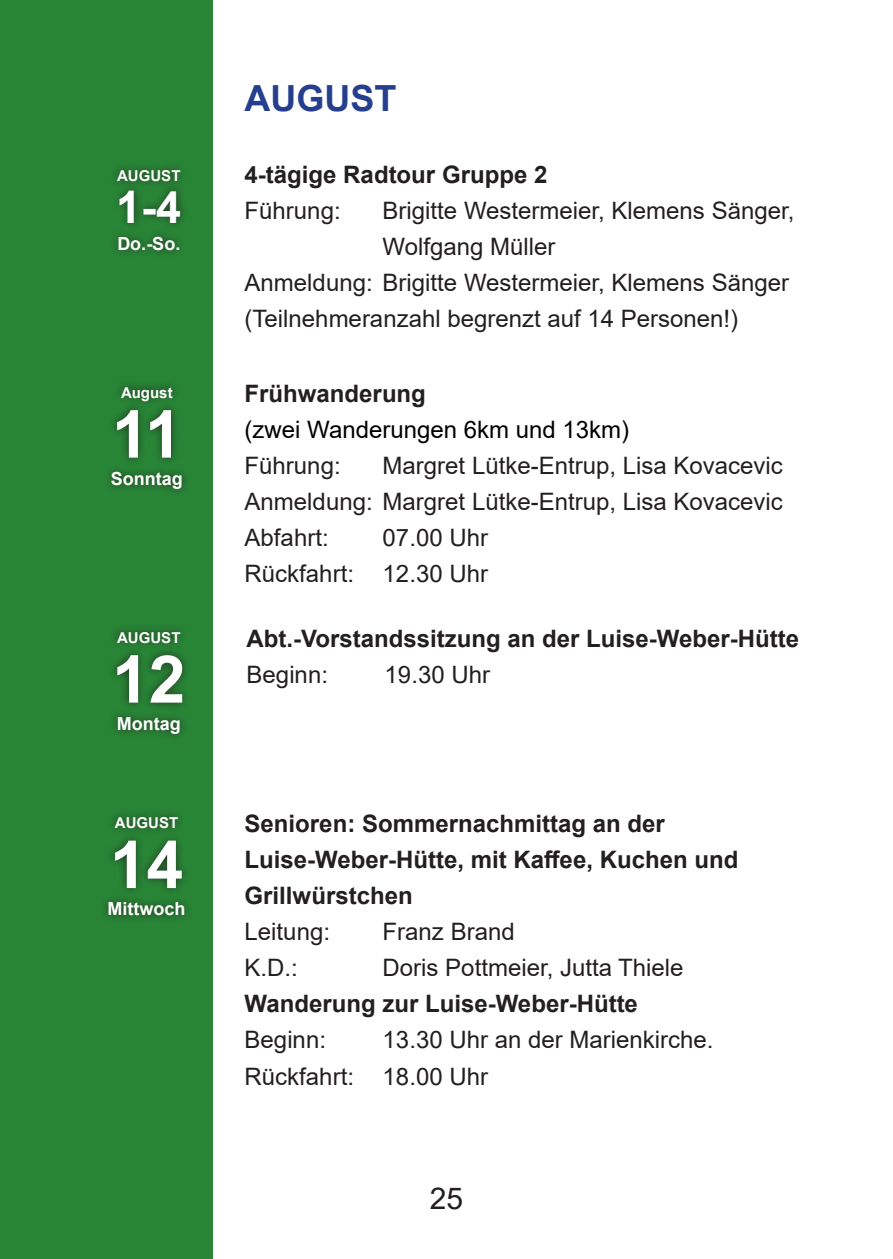
<style>
.page{position:relative;width:893px;height:1259px;background:#fff}
.page>*{position:absolute;margin:0;border:0;box-sizing:border-box;transform-origin:0 0}
.t1{font:700 66px "Arial";color:#fff}
.t2{font:700 45px "Arial";color:#fff}
.t3{font:700 36px "Arial";color:#253f8e}
.t4{font:30px "Arial";color:#231f20}
.t5{font:24px/36px "Arial";color:#231f20;text-align:justify}
.t6{font:700 24px/36px "Arial";color:#231f20}
.t7{font:24px "Arial";color:#000}
.t8{font:700 18px "Arial";color:#fff}
.t9{font:700 15px "Arial";color:#fff}
</style>
<div class="page">
<div style="left:0;top:0;width:213px;height:1259px;background:#288536"></div>
<div style="left:103px;top:378px;width:88px;height:119px;background:#231f20;opacity:.75"></div>
<div style="left:100px;top:808px;width:94px;height:116px;background:#231f20;opacity:.75"></div>
<div style="left:109px;top:161px;width:81px;height:98px;background:#231f20;opacity:.75"></div>
<div style="left:108px;top:623px;width:83px;height:118px;background:#231f20;opacity:.75"></div>
<p class="t9" style="left:117px;top:170px;width:65px">AUGUST</p>
<h2 class="t2" style="left:116px;top:190px;width:67px">1-4</h2>
<p class="t8" style="left:117px;top:237px;width:64px">Do.-So.</p>
<p class="t9" style="left:121px;top:387px;width:53px">August</p>
<h1 class="t1" style="left:112px;top:409px;width:71px">11</h1>
<p class="t8" style="left:111px;top:471px;width:73px">Sonntag</p>
<p class="t9" style="left:117px;top:631px;width:65px">AUGUST</p>
<h1 class="t1" style="left:112px;top:654px;width:75px">12</h1>
<p class="t8" style="left:117px;top:716px;width:65px">Montag</p>
<p class="t9" style="left:115px;top:817px;width:65px">AUGUST</p>
<h1 class="t1" style="left:110px;top:840px;width:75px">14</h1>
<p class="t8" style="left:108px;top:902px;width:79px">Mittwoch</p>
<h3 class="t3" style="left:245px;top:85px;width:153px">AUGUST</h3>
<p class="t6" style="left:245px;top:159px;width:304px">4-tägige Radtour Gruppe 2</p>
<p class="t5" style="left:245px;top:195px;width:98px">Führung:</p>
<p class="t5" style="left:383px;top:195px;width:413px">Brigitte Westermeier, Klemens Sänger,</p>
<p class="t5" style="left:383px;top:231px;width:174px">Wolfgang Müller</p>
<p class="t5" style="left:245px;top:267px;width:546px">Anmeldung: Brigitte Westermeier, Klemens Sänger</p>
<p class="t5" style="left:245px;top:303px;width:495px">(Teilnehmeranzahl begrenzt auf 14 Personen!)</p>
<p class="t6" style="left:245px;top:378px;width:183px">Frühwanderung</p>
<p class="t7" style="left:245px;top:420px;width:386px">(zwei Wanderungen 6km und 13km)</p>
<p class="t5" style="left:245px;top:450px;width:98px">Führung:</p>
<p class="t5" style="left:245px;top:450px;width:540px;text-indent:138px">Margret Lütke-Entrup, Lisa Kovacevic Anmeldung: Margret Lütke-Entrup, Lisa Kovacevic Abfahrt:</p>
<p class="t5" style="left:245px;top:519px;width:245px;text-align:right">07.00 Uhr<br>Rückfahrt: 12.30 Uhr</p>
<p class="t6" style="left:247px;top:623px;width:554px">Abt.-Vorstandssitzung an der Luise-Weber-Hütte</p>
<p class="t5" style="left:247px;top:659px;width:83px">Beginn:</p>
<p class="t5" style="left:385px;top:659px;width:107px">19.30 Uhr</p>
<p class="t6" style="left:245px;top:808px;width:495px">Senioren: Sommernachmittag an der<br>Luise-Weber-Hütte, mit Ka昀昀ee, Kuchen und<br>Grillwürstchen</p>
<p class="t5" style="left:245px;top:916px;width:87px">Leitung:</p>
<p class="t5" style="left:383px;top:916px;width:134px">Franz Brand</p>
<p class="t5" style="left:245px;top:952px;width:55px">K.D.:</p>
<p class="t5" style="left:383px;top:952px;width:302px">Doris Pottmeier, Jutta Thiele</p>
<p class="t6" style="left:245px;top:988px;width:395px">Wanderung zur Luise-Weber-Hütte</p>
<p class="t5" style="left:245px;top:1024px;width:83px">Beginn:</p>
<p class="t5" style="left:245px;top:1024px;width:470px;text-indent:138px">13.30 Uhr an der Marienkirche.<br>Rückfahrt: 18.00 Uhr</p>
<p class="t4" style="left:430px;top:1186px;width:35px">25</p>
</div>
